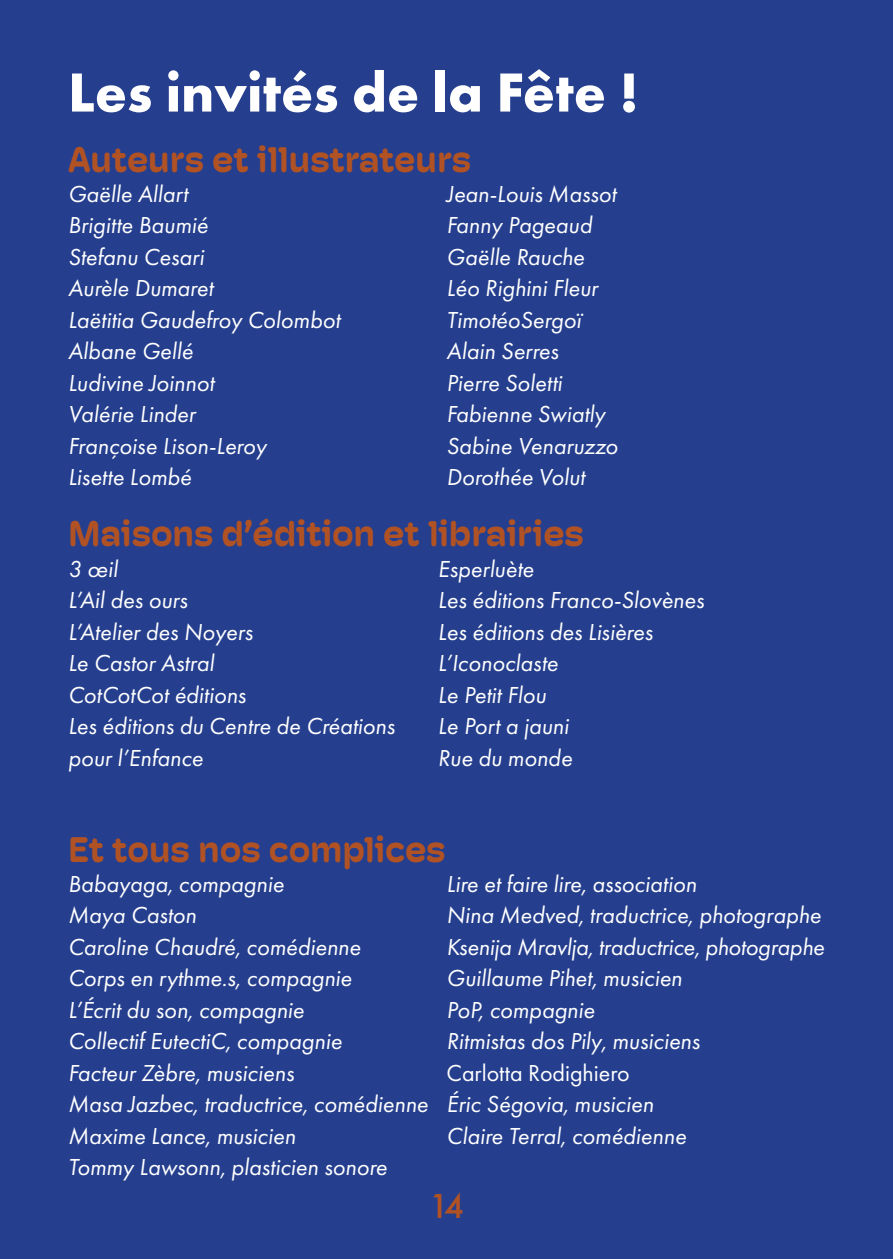
<style>
.page{position:relative;width:893px;height:1259px;background:#253f8e}
.page>*{position:absolute;margin:0;border:0;box-sizing:border-box;transform-origin:0 0}
.t1{font:700 57px "Futura PT";color:#fff}
.t2{font:700 36px "Hoss Round";color:#b15224}
.t3{font:500 36px "Futura PT";color:#b15224}
.t4{font:italic 24px/31.5px "Futura PT";color:#fff}
.t5{font:24px "Futura PT";color:#fff}
</style>
<div class="page">
<p class="t1" style="left:68px;top:56px;width:572px">Les invités de la Fête !</p>
<p class="t2" style="left:68px;top:138px;width:405px">Auteurs et illustrateurs</p>
<p class="t4" style="left:68px;top:178px;width:121px">Gaëlle Allart</p>
<p class="t4" style="left:68px;top:209px;width:142px">Brigitte Baumié</p>
<p class="t4" style="left:68px;top:241px;width:137px">Stefanu Cesari</p>
<p class="t4" style="left:68px;top:272px;width:147px">Aurèle Dumaret</p>
<p class="t4" style="left:68px;top:304px;width:274px">Laëtitia Gaudefroy Colombot</p>
<p class="t4" style="left:68px;top:335px;width:127px">Albane Gellé</p>
<p class="t4" style="left:68px;top:367px;width:148px">Ludivine Joinnot</p>
<p class="t4" style="left:68px;top:398px;width:129px">Valérie Linder</p>
<p class="t4" style="left:68px;top:430px;width:200px">Françoise Lison-Leroy</p>
<p class="t4" style="left:68px;top:461px;width:125px">Lisette Lombé</p>
<p class="t4" style="left:446px;top:178px;width:171px">Jean-Louis Massot</p>
<p class="t4" style="left:446px;top:209px;width:147px">Fanny Pageaud</p>
<p class="t4" style="left:446px;top:241px;width:140px">Gaëlle Rauche</p>
<p class="t4" style="left:446px;top:272px;width:153px">Léo Righini Fleur</p>
<p class="t4" style="left:446px;top:304px;width:136px">TimotéoSergoï</p>
<p class="t4" style="left:446px;top:335px;width:114px">Alain Serres</p>
<p class="t4" style="left:446px;top:367px;width:160px">Pierre Soletti<br>Fabienne Swiatly</p>
<p class="t4" style="left:446px;top:430px;width:173px">Sabine Venaruzzo</p>
<p class="t4" style="left:446px;top:461px;width:140px">Dorothée Volut</p>
<p class="t2" style="left:68px;top:513px;width:517px">Maisons d’édition et librairies</p>
<p class="t4" style="left:68px;top:553px;width:51px">3 œil</p>
<p class="t4" style="left:68px;top:584px;width:121px">L’Ail des ours</p>
<p class="t4" style="left:68px;top:616px;width:186px">L’Atelier des Noyers</p>
<p class="t4" style="left:68px;top:647px;width:148px">Le Castor Astral</p>
<p class="t4" style="left:68px;top:679px;width:180px">CotCotCot éditions</p>
<p class="t4" style="left:68px;top:710px;width:328px">Les éditions du Centre de Créations</p>
<p class="t4" style="left:68px;top:742px;width:137px">pour l’Enfance</p>
<p class="t4" style="left:438px;top:553px;width:97px">Esperluète</p>
<p class="t4" style="left:438px;top:584px;width:268px">Les éditions Franco-Slovènes</p>
<p class="t4" style="left:438px;top:616px;width:216px">Les éditions des Lisières</p>
<p class="t4" style="left:438px;top:647px;width:122px">L’Iconoclaste</p>
<p class="t4" style="left:438px;top:679px;width:110px">Le Petit Flou</p>
<p class="t4" style="left:438px;top:710px;width:136px">Le Port a jauni<br>Rue du monde</p>
<p class="t2" style="left:68px;top:828px;width:379px">Et tous nos complices</p>
<p class="t4" style="left:68px;top:868px;width:218px">Babayaga, compagnie</p>
<p class="t4" style="left:68px;top:899px;width:294px">Maya Caston<br>Caroline Chaudré, comédienne<br>Corps en rythme.s, compagnie</p>
<p class="t4" style="left:68px;top:994px;width:238px">L’Écrit du son, compagnie</p>
<p class="t4" style="left:68px;top:1025px;width:275px">Collectif EutectiC, compagnie</p>
<p class="t4" style="left:68px;top:1057px;width:362px">Facteur Zèbre, musiciens<br>Masa Jazbec, traductrice, comédienne</p>
<p class="t4" style="left:68px;top:1120px;width:229px">Maxime Lance, musicien</p>
<p class="t4" style="left:68px;top:1151px;width:321px">Tommy Lawsonn, plasticien sonore</p>
<p class="t4" style="left:446px;top:868px;width:252px">Lire et faire lire, association</p>
<p class="t4" style="left:446px;top:899px;width:376px">Nina Medved, traductrice, photographe</p>
<p class="t4" style="left:446px;top:931px;width:379px">Ksenija Mravlja, traductrice, photographe</p>
<p class="t4" style="left:446px;top:962px;width:237px">Guillaume Pihet, musicien</p>
<p class="t4" style="left:446px;top:994px;width:255px">PoP, compagnie<br>Ritmistas dos Pily, musiciens</p>
<p class="t5" style="left:446px;top:1058px;width:185px">Carlotta Rodighiero</p>
<p class="t4" style="left:446px;top:1088px;width:209px">Éric Ségovia, musicien</p>
<p class="t4" style="left:446px;top:1120px;width:241px">Claire Terral, comédienne</p>
<p class="t3" style="left:429px;top:1184px;width:37px">14</p>
</div>
